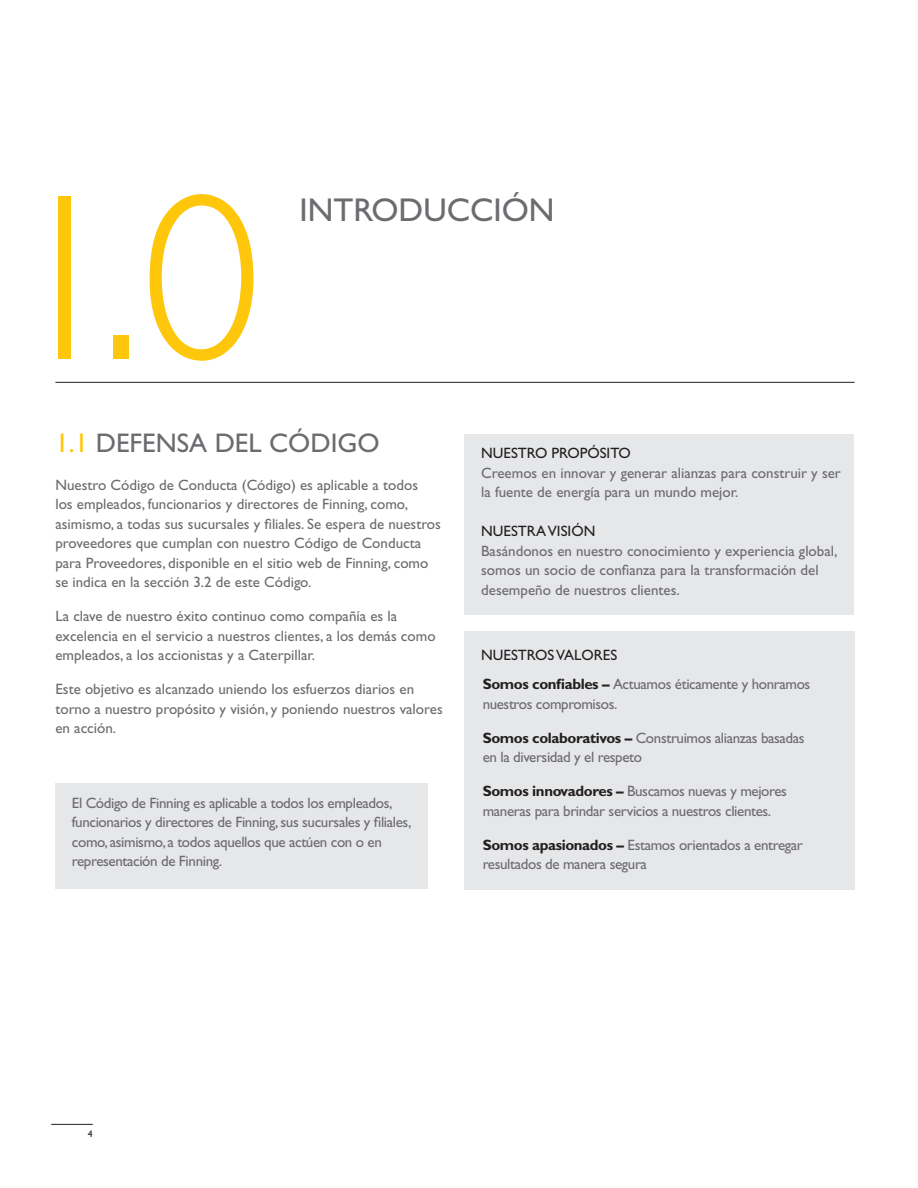
<style>
.page{position:relative;width:918px;height:1188px;background:#fff}
.page>*{position:absolute;margin:0;border:0;box-sizing:border-box;transform-origin:0 0}
.t1{font:300 238.05px "Gill Sans Std";color:#fec70c}
.t2{font:33px "Gill Sans Std";color:#6c6b6f}
.t3{font:27px "Gill Sans Std";color:#6c6b6f}
.t4{font:15px/19.5px "Gill Sans Std";color:#6c6b6f}
.t5{font:15px/19.5px "Gill Sans Std";letter-spacing:-.025em;color:#6c6b6f}
.t6{font:15px "Gill Sans Std";color:#231f20}
.t7{font:9.75px "Gill Sans Std";color:#231f20}
.s1{color:#fec70c}
.s2{font-weight:700;color:#231f20}
</style>
<div class="page">
<hr style="left:51px;top:1124px;width:42px;height:1px;background:#231f20">
<div style="left:55px;top:783px;width:373px;height:106px;background:#e6e7e9"></div>
<hr style="left:55px;top:382px;width:800px;height:1px;background:#231f20">
<div style="left:464px;top:434px;width:390px;height:180px;background:#e6e7e9"></div>
<div style="left:464px;top:632px;width:391px;height:258px;background:#e6e7e9"></div>
<h1 class="t1" style="left:5px;top:145px;width:258px">1.0</h1>
<h2 class="t2" style="left:300px;top:190px;width:257px">INTRODUCCIÓN</h2>
<h3 class="t3" style="left:55px;top:428px;width:326px"><span class="s1">1.1</span> DEFENSA DEL CÓDIGO</h3>
<p class="t4" style="left:55px;top:475px;width:387px">Nuestro Código de Conducta (Código) es aplicable a todos<br>los empleados, funcionarios y directores de Finning, como, asimismo, a todas sus sucursales y filiales. Se espera de nuestros proveedores que cumplan con nuestro Código de Conducta para Proveedores, disponible en el sitio web de Finning, como se indica en la sección 3.2 de este Código.</p>
<p class="t4" style="left:55px;top:606px;width:382px">La clave de nuestro éxito continuo como compañía es la excelencia en el servicio a nuestros clientes, a los demás como empleados, a los accionistas y a Caterpillar.</p>
<p class="t4" style="left:55px;top:679px;width:389px">Este objetivo es alcanzado uniendo los esfuerzos diarios en torno a nuestro propósito y visión, y poniendo nuestros valores en acción.</p>
<p class="t5" style="left:72px;top:793px;width:341px">El Código de Finning es aplicable a todos los empleados, funcionarios y directores de Finning, sus sucursales y filiales, como, asimismo, a todos aquellos que actúen con o en representación de Finning.</p>
<p class="t6" style="left:481px;top:445px;width:151px">NUESTRO PROPÓSITO</p>
<p class="t4" style="left:481px;top:463px;width:361px">Creemos en innovar y generar alianzas para construir y ser la fuente de energía para un mundo mejor.</p>
<p class="t6" style="left:481px;top:523px;width:116px">NUESTRA VISIÓN</p>
<p class="t4" style="left:481px;top:541px;width:358px">Basándonos en nuestro conocimiento y experiencia global, somos un socio de confianza para la transformación del desempeño de nuestros clientes.</p>
<p class="t6" style="left:481px;top:647px;width:138px">NUESTROS VALORES</p>
<p class="t5" style="left:483px;top:675px;width:329px"><span class="s2">Somos confiables –</span> Actuamos éticamente y honramos nuestros compromisos.</p>
<p class="t5" style="left:483px;top:728px;width:323px"><span class="s2">Somos colaborativos –</span> Construimos alianzas basadas en la diversidad y el respeto</p>
<p class="t5" style="left:483px;top:782px;width:306px"><span class="s2">Somos innovadores –</span> Buscamos nuevas y mejores maneras para brindar servicios a nuestros clientes.</p>
<p class="t5" style="left:483px;top:835px;width:322px"><span class="s2">Somos apasionados –</span> Estamos orientados a entregar resultados de manera segura</p>
<p class="t7" style="left:88px;top:1128px;width:6px">4</p>
</div>
